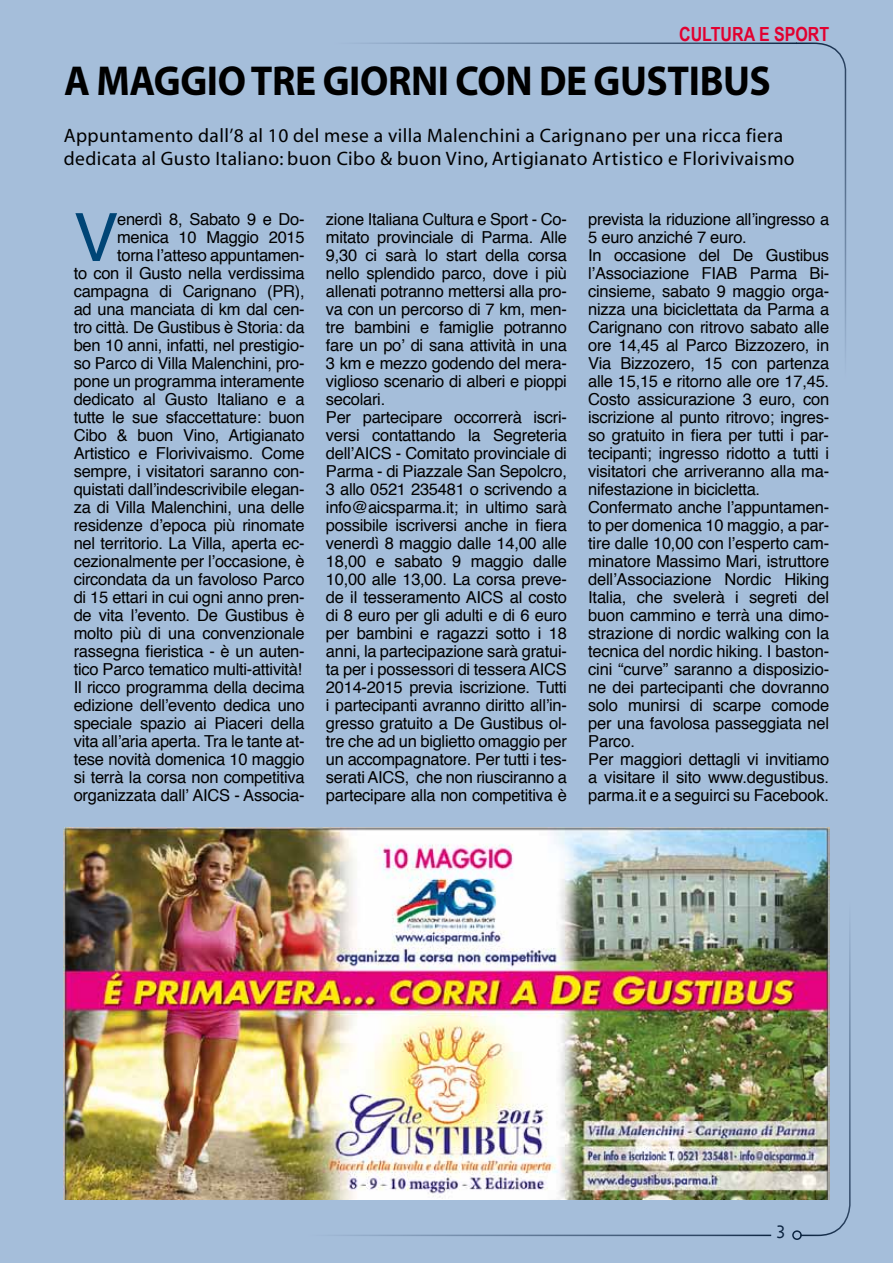
<style>
.page{position:relative;width:893px;height:1263px;background:#a5beda}
.page>*{position:absolute;margin:0;border:0;box-sizing:border-box;transform-origin:0 0}
.t1{font:66.75px "Helvetica";color:#004576}
.t2{font:700 42px "Myriad Pro";letter-spacing:-.01em;color:#000;scale:.94 1}
.t3{font:19.5px/23.4px "Myriad";letter-spacing:.02em;color:#000}
.t4{font:700 19.5px "Arial Narrow";color:#e2002f}
.t5{font:18px "Andale Mono";color:#000}
.t6{font:16.5px/18px "Helvetica";letter-spacing:-.015em;color:#000}
</style>
<div class="page">
<img style="left:64px;top:827px;width:765px;height:372px">
<p class="t4" style="left:679px;top:19px;width:152px">CULTURA E SPORT</p>
<h2 class="t2" style="left:64px;top:54px;width:64px">A MAGG</h2>
<h2 class="t2" style="left:207px;top:54px;width:601px">IO TRE GIORNI CON DE GUSTIBUS</h2>
<p class="t3" style="left:64px;top:125px;width:732px">Appuntamento dall’8 al 10 del mese a villa Malenchini a Carignano per una ricca fiera dedicata al Gusto Italiano: buon Cibo &amp; buon Vino, Artigianato Artistico e Florivivaismo</p>
<p class="t6" style="left:74px;top:211px;width:233px;text-align:right">enerdì 8, Sabato 9 e Do&shy;menica 10 Maggio 2015<br>torna l’atteso appuntamen-<br>to con il Gusto nella verdissima campagna di Carignano (PR), ad una manciata di km dal cen&shy;tro città. De Gustibus è Storia: da ben 10 anni, infatti, nel prestigio&shy;so Parco di Villa Malenchini, pro&shy;pone un programma interamente dedicato al Gusto Italiano e a tutte le sue sfaccettature: buon<br>Cibo &amp; buon Vino, Artigianato<br>Artistico e Florivivaismo. Come sempre, i visitatori saranno con&shy;quistati dall’indescrivibile elegan&shy;za di Villa Malenchini, una delle residenze d’epoca più rinomate nel territorio. La Villa, aperta ec&shy;cezionalmente per l’occasione, è circondata da un favoloso Parco di 15 ettari in cui ogni anno pren&shy;de vita l’evento. De Gustibus è molto più di una convenzionale rassegna fieristica - è un auten&shy;tico Parco tematico multi-attività!<br>Il ricco programma della decima edizione dell’evento dedica uno speciale spazio ai Piaceri della vita all’aria aperta. Tra le tante at&shy;tese novità domenica 10 maggio si terrà la corsa non competitiva organizzata dall’ AICS - Associa-</p>
<h1 class="t1" style="left:74px;top:186px;width:46px">V</h1>
<p class="t6" style="left:326px;top:211px;width:242px">zione Italiana Cultura e Sport - Co&shy;mitato provinciale di Parma. Alle 9,30 ci sarà lo start della corsa nello splendido parco, dove i più allenati potranno mettersi alla pro&shy;va con un percorso di 7 km, men&shy;tre bambini e famiglie potranno fare un po’ di sana attività in una 3 km e mezzo godendo del mera&shy;viglioso scenario di alberi e pioppi secolari.<br>Per partecipare occorrerà iscri&shy;versi contattando la Segreteria dell’AICS - Comitato provinciale di Parma - di Piazzale San Sepolcro, 3 allo 0521 235481 o scrivendo a info@aicsparma.it; in ultimo sarà possibile iscriversi anche in fiera venerdì 8 maggio dalle 14,00 alle 18,00 e sabato 9 maggio dalle 10,00 alle 13,00. La corsa preve&shy;de il tesseramento AICS al costo di 8 euro per gli adulti e di 6 euro per bambini e ragazzi sotto i 18 anni, la partecipazione sarà gratui&shy;ta per i possessori di tessera AICS 2014-2015 previa iscrizione. Tutti i partecipanti avranno diritto all’in&shy;gresso gratuito a De Gustibus ol&shy;tre che ad un biglietto omaggio per un accompagnatore. Per tutti i tes&shy;serati AICS, che non riusciranno a partecipare alla non competitiva è</p>
<p class="t6" style="left:588px;top:211px;width:242px">prevista la riduzione all’ingresso a<br>5 euro anziché 7 euro.<br>In occasione del De Gustibus l’Associazione FIAB Parma Bi&shy;cinsieme, sabato 9 maggio orga&shy;nizza una biciclettata da Parma a<br>Carignano con ritrovo sabato alle ore 14,45 al Parco Bizzozero, in<br>Via Bizzozero, 15 con partenza alle 15,15 e ritorno alle ore 17,45.<br>Costo assicurazione 3 euro, con iscrizione al punto ritrovo; ingres&shy;so gratuito in fiera per tutti i par&shy;tecipanti; ingresso ridotto a tutti i visitatori che arriveranno alla ma&shy;nifestazione in bicicletta.<br>Confermato anche l’appuntamen&shy;to per domenica 10 maggio, a par&shy;tire dalle 10,00 con l’esperto cam&shy;minatore Massimo Mari, istruttore dell’Associazione Nordic Hiking<br>Italia, che svelerà i segreti del buon cammino e terrà una dimo&shy;strazione di nordic walking con la tecnica del nordic hiking. I baston&shy;cini “curve” saranno a disposizio&shy;ne dei partecipanti che dovranno solo munirsi di scarpe comode per una favolosa passeggiata nel<br>Parco.<br>Per maggiori dettagli vi invitiamo a visitare il sito www.degustibus. parma.it e a seguirci su Facebook.</p>
<p class="t5" style="left:775px;top:1220px;width:12px">3</p>
</div>
